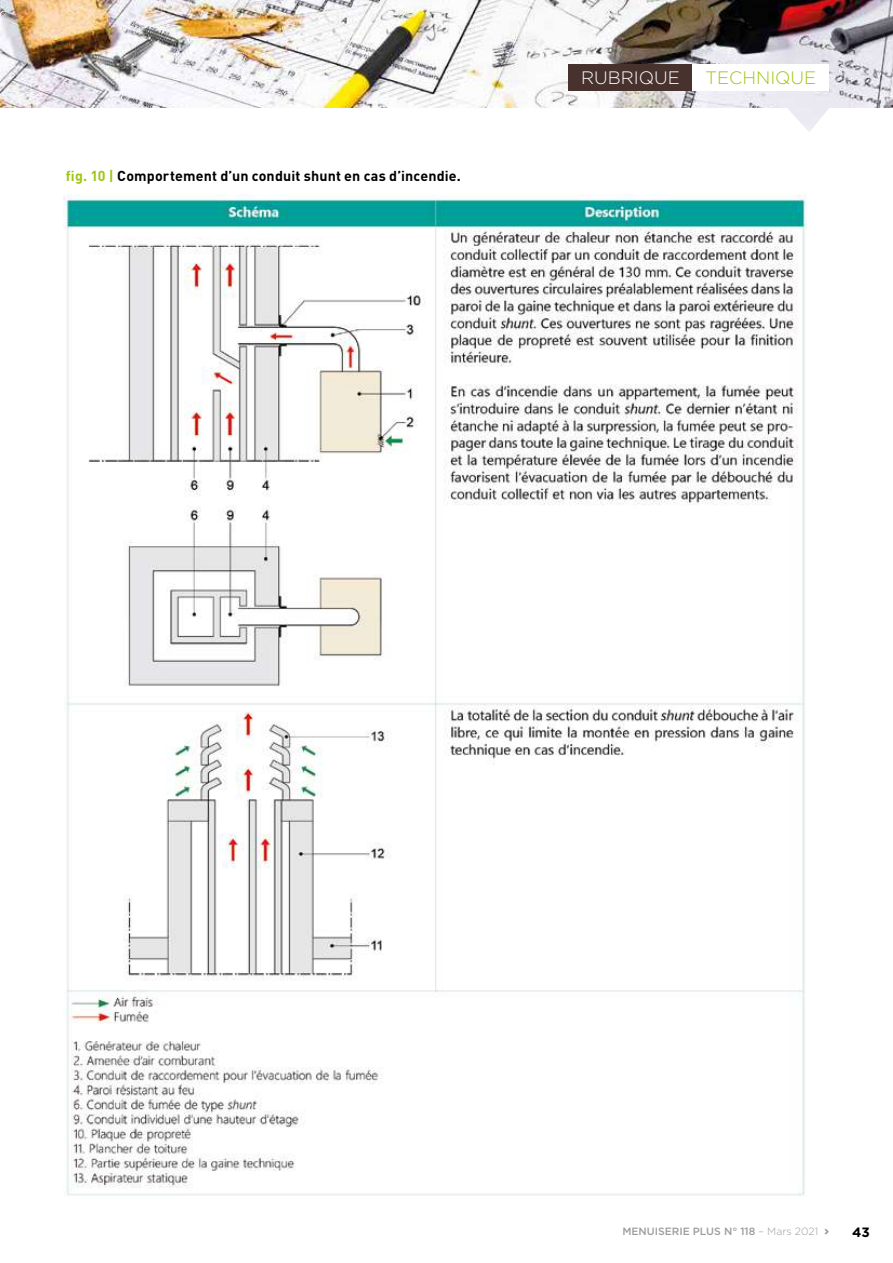
<style>
.page{position:relative;width:893px;height:1263px;background:#fff}
.page>*{position:absolute;margin:0;border:0;box-sizing:border-box;transform-origin:0 0}
.t1{font:300 18px "Gotham";color:#9fc512}
.t2{font:300 18px "Gotham";color:#fff}
.t3{font:700 14.25px "DIN Pro";letter-spacing:.01em;color:#000}
.t4{font:700 13.5px "Gotham";color:#000}
.t5{font:500 10.5px "Gotham";color:#9c9c9d}
.s1{color:#9fc512}
.s2{font-weight:300}
.s3{font-family:"COCOGOOSE";font-weight:400}
</style>
<div class="page">
<img style="left:0;top:0;width:893px;height:132px">
<div style="left:568px;top:64px;width:125px;height:27px;background:#47322d"></div>
<div style="left:693px;top:64px;width:136px;height:27px;background:#fff"></div>
<img style="left:64px;top:195px;width:743px;height:1001px">
<p class="t3" style="left:66px;top:164px;width:396px"><span class="s1">fig. 10 |</span> Comportement d’un conduit shunt en cas d’incendie.</p>
<p class="t2" style="left:581px;top:67px;width:100px">RUBRIQUE</p>
<p class="t1" style="left:705px;top:67px;width:112px">TECHNIQUE</p>
<p class="t5" style="left:622px;top:1225px;width:208px">MENUISERIE PLUS N° 118 <span class="s2">– Mars 2021</span> <span class="s3">&gt;</span></p>
<p class="t4" style="left:852px;top:1223px;width:19px">43</p>
</div>
